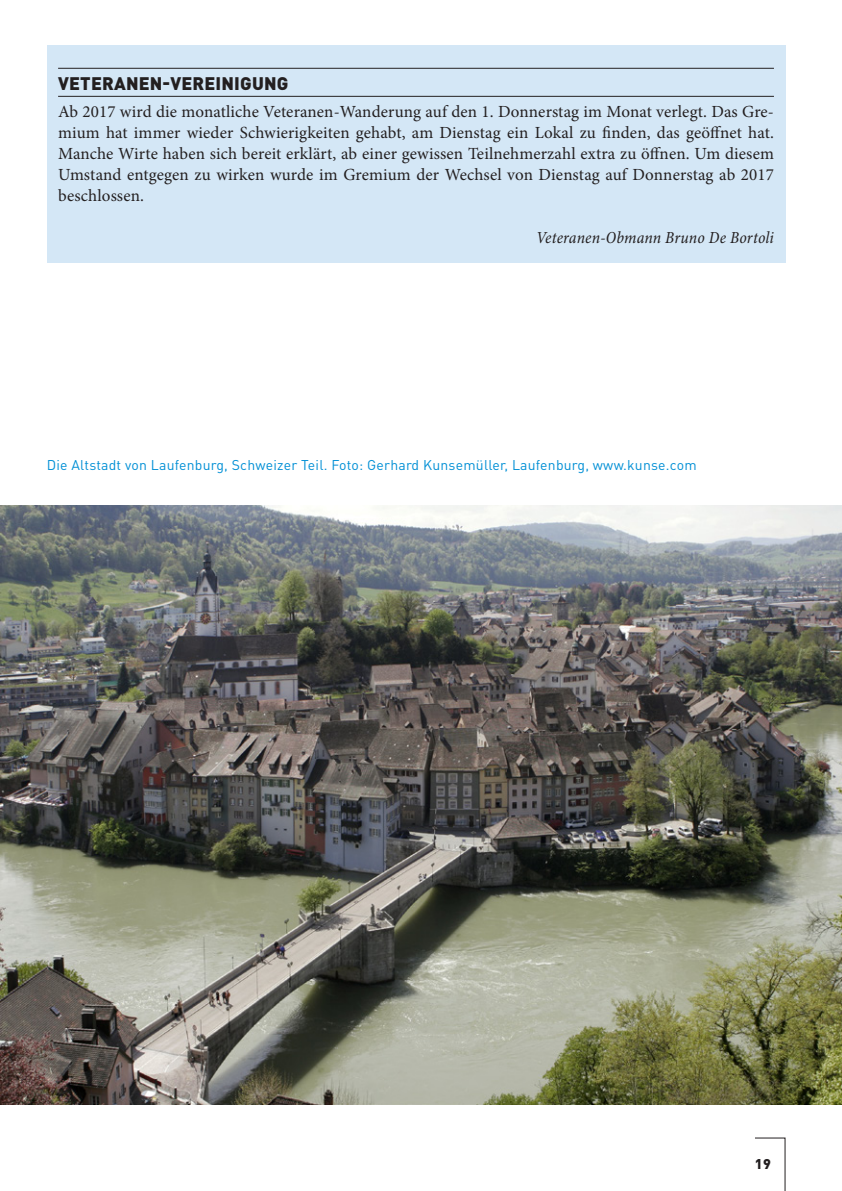
<style>
.page{position:relative;width:842px;height:1191px;background:#fff}
.page>*{position:absolute;margin:0;border:0;box-sizing:border-box;transform-origin:0 0}
._01_Rubrik{font:900 18px "DINOT";letter-spacing:.01em;color:#231f20}
._03_Lauftext{font:17px/21px "Minion Pro";letter-spacing:.01em;color:#231f20;text-align:justify}
._03_Lauftext_Name{font:italic condensed 17px "Minion Pro";letter-spacing:.01em;color:#231f20}
._04_Legende{font:14px "DINOT";letter-spacing:.015em;color:#008fd5}
.t1{font:900 14px "DINOT";color:#231f20}
</style>
<div class="page">
<svg style="left:755px;top:1137px;width:30px;height:54px"></svg>
<div style="left:47px;top:45px;width:738px;height:218px;background:#d4e7f6"></div>
<hr style="left:58px;top:68px;width:716px;height:1px;background:#231f20">
<hr style="left:58px;top:96px;width:716px;height:1px;background:#231f20">
<img style="left:0;top:505px;width:842px;height:599px">
<p class="_01_Rubrik" style="left:58px;top:71px;width:232px">VETERANEN-VEREINIGUNG</p>
<p class="_03_Lauftext" style="left:58px;top:101px;width:717px">Ab 2017 wird die monatliche Veteranen-Wanderung auf den 1. Donnerstag im Monat verlegt. Das Gre&shy;mium hat immer wieder Schwierigkeiten gehabt, am Dienstag ein Lokal zu finden, das geöffnet hat.<br>Manche Wirte haben sich bereit erklärt, ab einer gewissen Teilnehmerzahl extra zu öffnen. Um diesem Umstand entgegen zu wirken wurde im Gremium der Wechsel von Dienstag auf Donnerstag ab 2017 beschlossen.</p>
<p class="_03_Lauftext_Name" style="left:536px;top:227px;width:239px">Veteranen-Obmann Bruno De Bortoli</p>
<p class="_04_Legende" style="left:47px;top:455px;width:651px">Die Altstadt von Laufenburg, Schweizer Teil. Foto: Gerhard Kunsemüller, Laufenburg, www.kunse.com</p>
<p class="t1" style="left:755px;top:1154px;width:17px">19</p>
</div>
